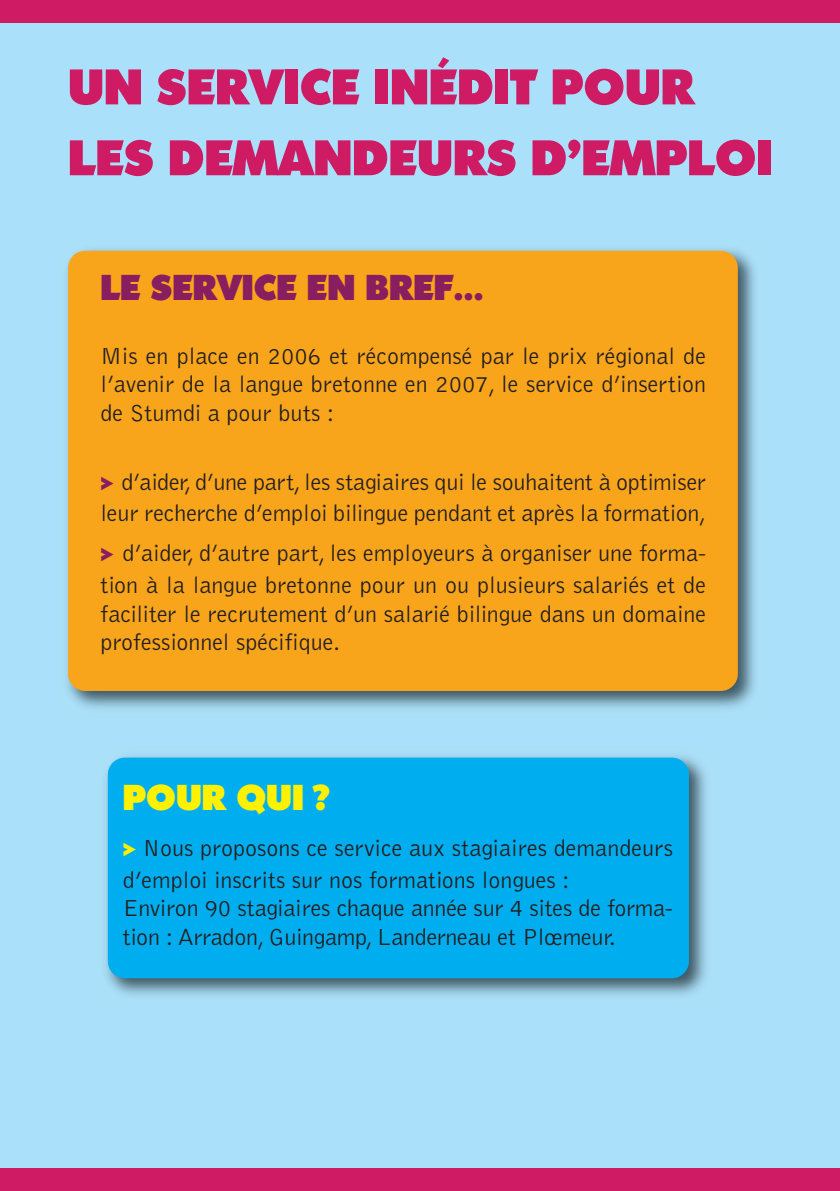
<style>
.page{position:relative;width:840px;height:1191px;background:#fff}
.page>*{position:absolute;margin:0;border:0;box-sizing:border-box;transform-origin:0 0}
.t1{font:900 50px/70.8px "Sharnay";color:#ce1b64}
.t2{font:900 36px "Sharnay";color:#881d5f}
.t3{font:900 36px "Sharnay";color:#fff101}
.t4{font:300 24px/28.8px "Bell Gothic";color:#231f20}
.s1{font-family:"Sharnay";font-weight:900;font-size:30px;color:#881d5f}
.s2{font-family:"Sharnay";font-weight:900;font-size:30px;color:#fff101}
</style>
<div class="page">
<div style="left:0;top:0;width:839px;height:1191px;background:#aae0f9"></div>
<img style="left:67px;top:249px;width:688px;height:460px">
<div style="left:68px;top:251px;width:669px;height:440px;background:#f9a51b;border-radius:17px"></div>
<img style="left:106px;top:756px;width:601px;height:240px">
<div style="left:108px;top:757px;width:580px;height:221px;background:#00aeef;border-radius:17px"></div>
<div style="left:0;top:0;width:839px;height:23px;background:#ce1b64"></div>
<div style="left:0;top:1168px;width:839px;height:23px;background:#ce1b64"></div>
<h1 class="t1" style="left:68px;top:51px;width:705px">UN SERVICE INÉDIT POUR<br>LES DEMANDEURS D’EMPLOI</h1>
<h2 class="t2" style="left:100px;top:266px;width:385px">LE SERVICE EN BREF…</h2>
<p class="t4" style="left:100px;top:342px;width:607px;text-align:justify">Mis en place en 2006 et récompensé par le prix régional de l’avenir de la langue bretonne en 2007, le service d’insertion de Stumdi a pour buts :</p>
<p class="t4" style="left:100px;top:467px;width:607px;line-height:31.8px"><span class="s1">&gt;</span> d’aider, d’une part, les stagiaires qui le souhaitent à optimiser leur recherche d’emploi bilingue pendant et après la formation,</p>
<p class="t4" style="left:100px;top:538px;width:607px;line-height:31.8px"><span class="s1">&gt;</span> d’aider, d’autre part, les employeurs à organiser une forma&shy;tion à la langue bretonne pour un ou plusieurs salariés et de</p>
<p class="t4" style="left:100px;top:600px;width:607px">faciliter le recrutement d’un salarié bilingue dans un domaine professionnel spécifique.</p>
<h2 class="t3" style="left:123px;top:776px;width:209px">POUR QUI ?</h2>
<p class="t4" style="left:123px;top:833px;width:551px;line-height:31.8px"><span class="s2">&gt;</span> Nous proposons ce service aux stagiaires demandeurs d’emploi inscrits sur nos formations longues :</p>
<p class="t4" style="left:123px;top:895px;width:551px">Environ 90 stagiaires chaque année sur 4 sites de forma&shy;tion : Arradon, Guingamp, Landerneau et Plœmeur.</p>
</div>
